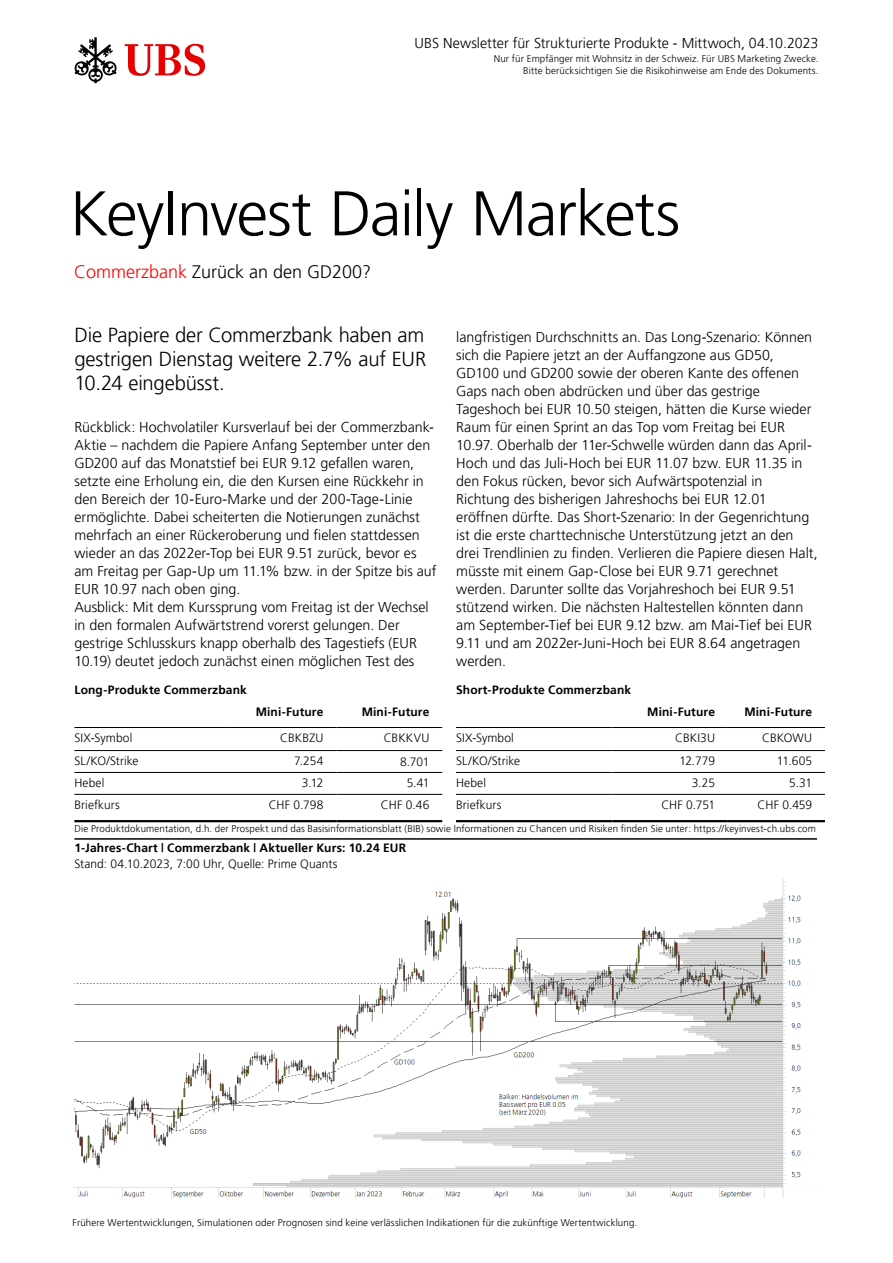
<style>
.page{position:relative;width:893px;height:1263px;background:#fff}
.page>*{position:absolute;margin:0;border:0;box-sizing:border-box;transform-origin:0 0}
.t1{font:300 63px "Frutiger 45";letter-spacing:-.02em;color:#000}
.t2{font:300 20.25px/24px "Frutiger 45";letter-spacing:-.01em;color:#000;text-align:justify}
.t3{font:300 18px "Frutiger 45";color:#000}
.t4{font:300 14.25px/18px "Frutiger 45";color:#000}
.t5{font:300 12px "Frutiger 45";letter-spacing:.01em;color:#000}
.t6{font:300 12px "Frutiger 45";letter-spacing:.01em;color:#000}
.t7{font:300 9.75px/12px "Frutiger 45";letter-spacing:.015em;color:#000;text-align:right}
.s1{color:#f00}
</style>
<div class="page">
<svg style="left:125px;top:44px;width:80px;height:32px"></svg>
<svg style="left:74px;top:37px;width:43px;height:46px"></svg>
<img style="left:74px;top:878px;width:727px;height:319px">
<hr style="left:231px;top:750px;width:105px;height:1px;background:#000">
<hr style="left:74px;top:727px;width:157px;height:1px;background:#000">
<hr style="left:231px;top:727px;width:105px;height:1px;background:#000">
<hr style="left:336px;top:727px;width:106px;height:1px;background:#000">
<hr style="left:74px;top:750px;width:157px;height:1px;background:#000">
<hr style="left:336px;top:750px;width:106px;height:1px;background:#000">
<hr style="left:336px;top:772px;width:106px;height:1px;background:#000">
<hr style="left:74px;top:772px;width:157px;height:1px;background:#000">
<hr style="left:231px;top:772px;width:105px;height:1px;background:#000">
<hr style="left:74px;top:794px;width:157px;height:1px;background:#000">
<hr style="left:231px;top:794px;width:105px;height:1px;background:#000">
<hr style="left:336px;top:794px;width:106px;height:1px;background:#000">
<hr style="left:74px;top:820px;width:157px;height:2px;background:#000">
<hr style="left:231px;top:820px;width:105px;height:2px;background:#000">
<hr style="left:336px;top:820px;width:106px;height:2px;background:#000">
<hr style="left:612px;top:750px;width:116px;height:1px;background:#000">
<hr style="left:456px;top:727px;width:156px;height:1px;background:#000">
<hr style="left:612px;top:727px;width:116px;height:1px;background:#000">
<hr style="left:728px;top:727px;width:97px;height:1px;background:#000">
<hr style="left:456px;top:750px;width:156px;height:1px;background:#000">
<hr style="left:728px;top:750px;width:97px;height:1px;background:#000">
<hr style="left:456px;top:772px;width:156px;height:1px;background:#000">
<hr style="left:612px;top:772px;width:116px;height:1px;background:#000">
<hr style="left:728px;top:772px;width:97px;height:1px;background:#000">
<hr style="left:456px;top:794px;width:156px;height:1px;background:#000">
<hr style="left:612px;top:794px;width:116px;height:1px;background:#000">
<hr style="left:728px;top:794px;width:97px;height:1px;background:#000">
<hr style="left:456px;top:820px;width:156px;height:2px;background:#000">
<hr style="left:612px;top:820px;width:116px;height:2px;background:#000">
<hr style="left:728px;top:820px;width:97px;height:2px;background:#000">
<hr style="left:74px;top:838px;width:743px;height:2px;background:#000">
<p class="t4" style="left:415px;top:34px;width:405px">UBS Newsletter für Strukturierte Produkte - Mittwoch, 04.10.2023</p>
<p class="t7" style="left:494px;top:53px;width:326px">Nur für Empfänger mit Wohnsitz in der Schweiz. Für UBS Marketing Zwecke.<br>Bitte berücksichtigen Sie die Risikohinweise am Ende des Dokuments.</p>
<h1 class="t1" style="left:70px;top:177px;width:612px">KeyInvest Daily Markets</h1>
<p class="t3" style="left:74px;top:261px;width:299px"><span class="s1">Commerzbank</span> Zurück an den GD200?</p>
<h2 class="t2" style="left:74px;top:323px;width:353px">Die Papiere der Commerzbank haben am gestrigen Dienstag weitere 2.7% auf EUR 10.24 eingebüsst.</h2>
<p class="t4" style="left:74px;top:418px;width:364px">Rückblick: Hochvolatiler Kursverlauf bei der Commerzbank-Aktie – nachdem die Papiere Anfang September unter den GD200 auf das Monatstief bei EUR 9.12 gefallen waren, setzte eine Erholung ein, die den Kursen eine Rückkehr in den Bereich der 10-Euro-Marke und der 200-Tage-Linie ermöglichte. Dabei scheiterten die Notierungen zunächst mehrfach an einer Rückeroberung und fielen stattdessen wieder an das 2022er-Top bei EUR 9.51 zurück, bevor es am Freitag per Gap-Up um 11.1% bzw. in der Spitze bis auf EUR 10.97 nach oben ging.<br>Ausblick: Mit dem Kurssprung vom Freitag ist der Wechsel in den formalen Aufwärtstrend vorerst gelungen. Der gestrige Schlusskurs knapp oberhalb des Tagestiefs (EUR 10.19) deutet jedoch zunächst einen möglichen Test des</p>
<p class="t6" style="left:256px;top:704px;width:69px">Mini-Future</p>
<p class="t6" style="left:362px;top:704px;width:69px">Mini-Future</p>
<p class="t5" style="left:74px;top:731px;width:59px">SIX-Symbol</p>
<p class="t5" style="left:280px;top:731px;width:45px">CBKBZU</p>
<p class="t5" style="left:384px;top:731px;width:47px">CBKKVU</p>
<p class="t5" style="left:74px;top:754px;width:66px">SL/KO/Strike</p>
<p class="t5" style="left:294px;top:754px;width:31px">7.254</p>
<p class="t5" style="left:400px;top:755px;width:31px">8.701</p>
<p class="t5" style="left:74px;top:776px;width:32px">Hebel</p>
<p class="t5" style="left:302px;top:776px;width:23px">3.12</p>
<p class="t5" style="left:407px;top:776px;width:24px">5.41</p>
<p class="t5" style="left:74px;top:797px;width:47px">Briefkurs</p>
<p class="t5" style="left:269px;top:797px;width:56px">CHF 0.798</p>
<p class="t5" style="left:381px;top:797px;width:50px">CHF 0.46</p>
<p class="t4" style="left:456px;top:328px;width:363px">langfristigen Durchschnitts an. Das Long-Szenario: Können sich die Papiere jetzt an der Auffangzone aus GD50, GD100 und GD200 sowie der oberen Kante des offenen Gaps nach oben abdrücken und über das gestrige Tageshoch bei EUR 10.50 steigen, hätten die Kurse wieder Raum für einen Sprint an das Top vom Freitag bei EUR 10.97. Oberhalb der 11er-Schwelle würden dann das April-Hoch und das Juli-Hoch bei EUR 11.07 bzw. EUR 11.35 in den Fokus rücken, bevor sich Aufwärtspotenzial in Richtung des bisherigen Jahreshochs bei EUR 12.01 eröffnen dürfte. Das Short-Szenario: In der Gegenrichtung ist die erste charttechnische Unterstützung jetzt an den drei Trendlinien zu finden. Verlieren die Papiere diesen Halt, müsste mit einem Gap-Close bei EUR 9.71 gerechnet werden. Darunter sollte das Vorjahreshoch bei EUR 9.51 stützend wirken. Die nächsten Haltestellen könnten dann am September-Tief bei EUR 9.12 bzw. am Mai-Tief bei EUR 9.11 und am 2022er-Juni-Hoch bei EUR 8.64 angetragen werden.</p>
<p class="t6" style="left:74px;top:682px;width:174px">Long-Produkte Commerzbank</p>
<p class="t6" style="left:456px;top:682px;width:177px">Short-Produkte Commerzbank</p>
<p class="t6" style="left:647px;top:704px;width:69px">Mini-Future</p>
<p class="t6" style="left:744px;top:704px;width:69px">Mini-Future</p>
<p class="t5" style="left:456px;top:731px;width:59px">SIX-Symbol</p>
<p class="t5" style="left:675px;top:731px;width:41px">CBKI3U</p>
<p class="t5" style="left:762px;top:731px;width:52px">CBKOWU</p>
<p class="t5" style="left:456px;top:754px;width:66px">SL/KO/Strike</p>
<p class="t5" style="left:679px;top:754px;width:37px">12.779</p>
<p class="t5" style="left:777px;top:754px;width:37px">11.605</p>
<p class="t5" style="left:456px;top:776px;width:32px">Hebel</p>
<p class="t5" style="left:692px;top:776px;width:25px">3.25</p>
<p class="t5" style="left:789px;top:776px;width:25px">5.31</p>
<p class="t5" style="left:456px;top:797px;width:47px">Briefkurs</p>
<p class="t5" style="left:661px;top:797px;width:55px">CHF 0.751</p>
<p class="t5" style="left:758px;top:797px;width:56px">CHF 0.459</p>
<p class="t7" style="left:74px;top:822px;width:743px">Die Produktdokumentation, d.h. der Prospekt und das Basisinformationsblatt (BIB) sowie Informationen zu Chancen und Risiken finden Sie unter: https://keyinvest-ch.ubs.com</p>
<p class="t6" style="left:74px;top:841px;width:333px">1-Jahres-Chart | Commerzbank | Aktueller Kurs: 10.24 EUR</p>
<p class="t5" style="left:74px;top:857px;width:265px">Stand: 04.10.2023, 7:00 Uhr, Quelle: Prime Quants</p>
<p class="t7" style="left:73px;top:1216px;width:566px">Frühere Wertentwicklungen, Simulationen oder Prognosen sind keine verlässlichen Indikationen für die zukünftige Wertentwicklung.</p>
</div>
